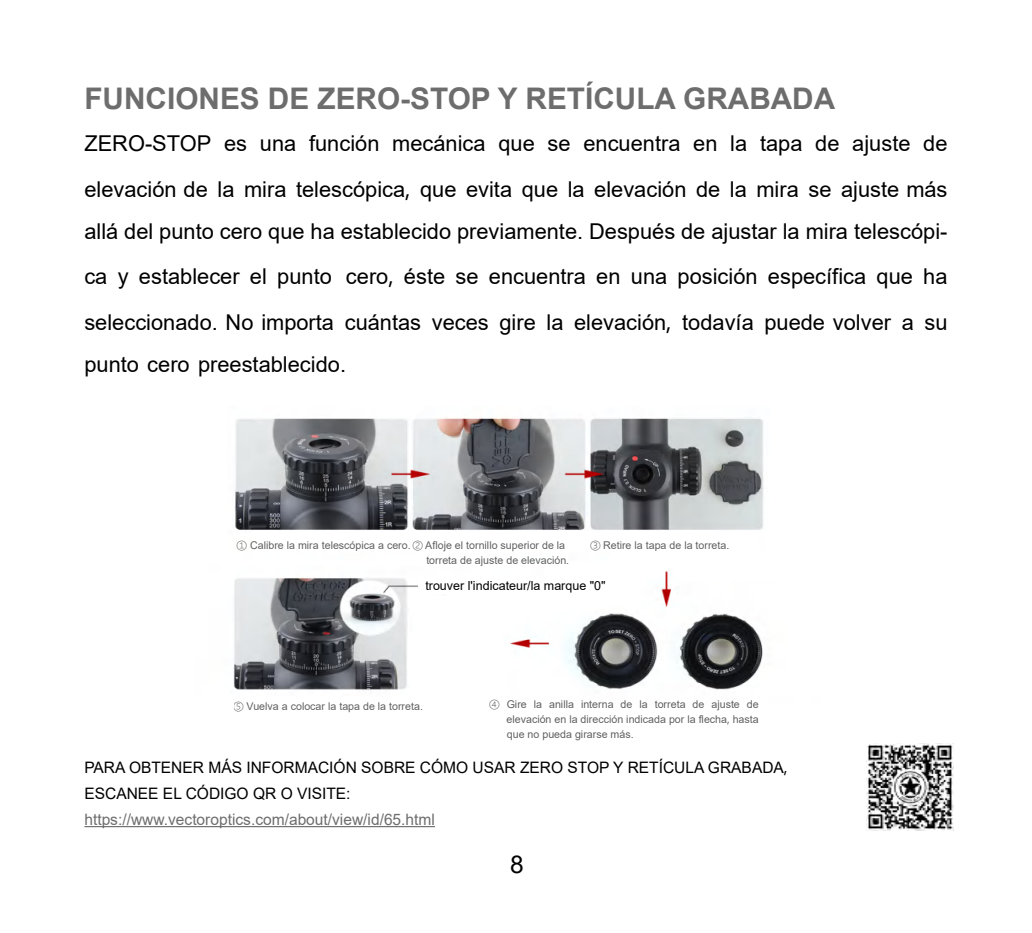
<style>
.page{position:relative;width:1032px;height:933px;background:#fff}
.page>*{position:absolute;margin:0;border:0;box-sizing:border-box;transform-origin:0 0}
.t1{font:700 29.75px "Arial";color:#6d6d6d}
.t2{font:24.5px "Arial";color:#000}
.t3{font:21.7px/45.5px "Arial";color:#000}
.t4{font:15.75px/25.9px "Arial";color:#000}
.t5{font:15.75px "Arial";color:#6d6d6d}
.t6{font:12.6px "Arial";color:#000}
.t7{font:10.5px/15px "Arial";color:#000;text-align:justify}
.s1{font-family:"Microsoft Ya Hei"}
.s2{font-family:"Microsoft Ya Hei";font-weight:300}
</style>
<div class="page">
<img style="left:235px;top:417px;width:529px;height:113px">
<img style="left:547px;top:571px;width:216px;height:119px">
<img style="left:233px;top:577px;width:314px;height:113px">
<div style="left:419px;top:575px;width:120px;height:18px;background:#fff"></div>
<img style="left:866px;top:743px;width:88px;height:87px">
<hr style="left:84px;top:826px;width:351px;height:1px;background:#6d6d6d">
<h1 class="t1" style="left:84px;top:78px;width:752px">FUNCIONES DE ZERO-STOP Y RETÍCULA GRABADA</h1>
<p class="t3" style="left:84px;top:121px;width:865px">ZERO-STOP es una función mecánica que se encuentra en la tapa de ajuste de elevación de la mira telescópica<span class="s1">,</span> que evita que la elevación de la mira se ajuste más</p>
<p class="t3" style="left:84px;top:208px;width:865px;text-align:justify">allá del punto cero que ha establecido previamente. Después de ajustar la mira telescópi&shy;ca y establecer el punto cero<span class="s1">,</span> éste se encuentra en una posición específica que ha seleccionado. No importa cuántas veces gire la elevación<span class="s1">,</span> todavía puede volver a su</p>
<p class="t3" style="left:84px;top:341px;width:263px">punto cero preestablecido.</p>
<p class="t7" style="left:236px;top:537px;width:330px"><span class="s2">①</span> Calibre la mira telescópica a cero. <span class="s2">②</span> Afloje el tornillo superior de la</p>
<p class="t7" style="left:590px;top:537px;width:141px"><span class="s2">③</span> Retire la tapa de la torreta.</p>
<p class="t7" style="left:426px;top:552px;width:144px">torreta de ajuste de elevación.</p>
<p class="t6" style="left:425px;top:577px;width:182px">trouver l'indicateur/la marque "0"</p>
<p class="t7" style="left:506px;top:697px;width:254px;text-indent:-17px"><span class="s2">④</span> Gire la anilla interna de la torreta de ajuste de elevación en la dirección indicada por la flecha<span class="s1">,</span> hasta que no pueda girarse más.</p>
<p class="t4" style="left:84px;top:754px;width:705px">PARA OBTENER MÁS INFORMACIÓN SOBRE CÓMO USAR ZERO STOP Y RETÍCULA GRABADA<span class="s1">,<br></span>ESCANEE EL CÓDIGO QR O VISITE:</p>
<p class="t5" style="left:84px;top:808px;width:352px">https://www.vectoroptics.com/about/view/id/65.html</p>
<p class="t7" style="left:234px;top:699px;width:191px"><span class="s2">⑤</span> Vuelva a colocar la tapa de la torreta.</p>
<p class="t2" style="left:510px;top:847px;width:15px">8</p>
</div>
